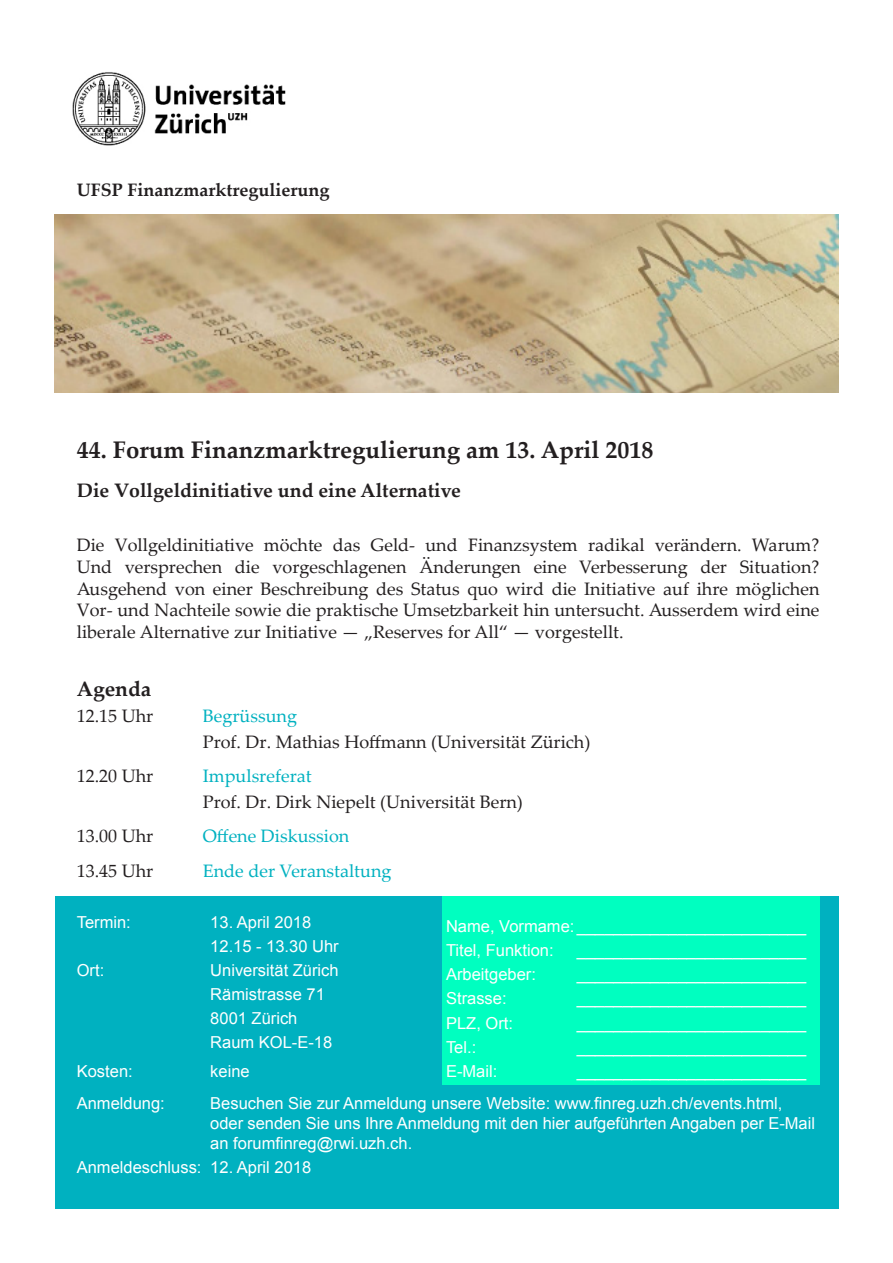
<style>
.page{position:relative;width:893px;height:1263px;background:#fff}
.page>*{position:absolute;margin:0;border:0;box-sizing:border-box;transform-origin:0 0}
.t1{font:700 24px "Palatino Linotype";color:#231f20}
.t2{font:700 21px "Palatino Linotype";color:#231f20}
.t3{font:700 19.5px "Palatino Linotype";color:#231f20}
.Absatzformat_1{font:18px/21.6px "Palatino Linotype";color:#231f20;text-align:justify}
.Absatzformat_1-2{font:18px "Palatino Linotype";color:#00b1c0}
.t4{font:700 18px "Palatino Linotype";color:#231f20}
.Absatzformat_1-3{font:16.5px/19.8px "Arial";color:#fff}
</style>
<div class="page">
<img style="left:54px;top:214px;width:785px;height:178px">
<div style="left:56px;top:896px;width:783px;height:313px;background:#00b1c0"></div>
<img style="left:72px;top:72px;width:214px;height:74px">
<div style="left:442px;top:896px;width:377px;height:188px;background:#00ffc0"></div>
<p class="t4" style="left:77px;top:177px;width:254px">UFSP Finanzmarktregulierung</p>
<p class="t1" style="left:77px;top:432px;width:578px">44. Forum Finanzmarktregulierung am 13. April 2018</p>
<p class="t3" style="left:77px;top:477px;width:386px">Die Vollgeldinitiative und eine Alternative</p>
<p class="Absatzformat_1" style="left:77px;top:534px;width:744px">Die Vollgeldinitiative möchte das Geld- und Finanzsystem radikal verändern. Warum?<br>Und versprechen die vorgeschlagenen Änderungen eine Verbesserung der Situation?<br>Ausgehend von einer Beschreibung des Status quo wird die Initiative auf ihre möglichen Vor- und Nachteile sowie die praktische Umsetzbarkeit hin untersucht. Ausserdem wird eine liberale Alternative zur Initiative — „Reserves for All“ — vorgestellt.</p>
<p class="t2" style="left:77px;top:674px;width:76px">Agenda</p>
<p class="Absatzformat_1" style="left:77px;top:704px;width:78px">12.15 Uhr</p>
<p class="Absatzformat_1-2" style="left:203px;top:703px;width:96px">Begrüssung</p>
<p class="Absatzformat_1" style="left:203px;top:730px;width:389px">Prof. Dr. Mathias Hoffmann (Universität Zürich)</p>
<p class="Absatzformat_1" style="left:77px;top:764px;width:78px">12.20 Uhr</p>
<p class="Absatzformat_1-2" style="left:203px;top:763px;width:110px">Impulsreferat</p>
<p class="Absatzformat_1" style="left:203px;top:790px;width:322px">Prof. Dr. Dirk Niepelt (Universität Bern)</p>
<p class="Absatzformat_1" style="left:77px;top:825px;width:78px">13.00 Uhr</p>
<p class="Absatzformat_1-2" style="left:203px;top:823px;width:148px">Offene Diskussion</p>
<p class="Absatzformat_1" style="left:77px;top:859px;width:78px">13.45 Uhr</p>
<p class="Absatzformat_1-2" style="left:203px;top:858px;width:190px">Ende der Veranstaltung</p>
<p class="Absatzformat_1-3" style="left:446px;top:917px;width:362px">Name, Vormame: _________________________</p>
<p class="Absatzformat_1-3" style="left:446px;top:941px;width:109px">Titel, Funktion:</p>
<p class="Absatzformat_1-3" style="left:577px;top:941px;width:231px">_________________________</p>
<p class="Absatzformat_1-3" style="left:446px;top:965px;width:91px">Arbeitgeber:</p>
<p class="Absatzformat_1-3" style="left:577px;top:965px;width:231px">_________________________</p>
<p class="Absatzformat_1-3" style="left:446px;top:989px;width:62px">Strasse:</p>
<p class="Absatzformat_1-3" style="left:577px;top:989px;width:231px">_________________________</p>
<p class="Absatzformat_1-3" style="left:446px;top:1013px;width:68px">PLZ, Ort:</p>
<p class="Absatzformat_1-3" style="left:577px;top:1013px;width:231px">_________________________</p>
<p class="Absatzformat_1-3" style="left:446px;top:1037px;width:32px">Tel.:</p>
<p class="Absatzformat_1-3" style="left:577px;top:1037px;width:231px">_________________________</p>
<p class="Absatzformat_1-3" style="left:446px;top:1061px;width:53px">E-Mail:</p>
<p class="Absatzformat_1-3" style="left:577px;top:1061px;width:231px">_________________________</p>
<p class="Absatzformat_1-3" style="left:77px;top:912px;width:56px">Termin:</p>
<p class="Absatzformat_1-3" style="left:210px;top:912px;width:102px">13. April 2018</p>
<p class="Absatzformat_1-3" style="left:210px;top:936px;width:130px">12.15 - 13.30 Uhr</p>
<p class="Absatzformat_1-3" style="left:77px;top:961px;width:29px">Ort:</p>
<p class="Absatzformat_1-3" style="left:210px;top:961px;width:130px">Universität Zürich</p>
<p class="Absatzformat_1-3" style="left:210px;top:985px;width:116px">Rämistrasse 71</p>
<p class="Absatzformat_1-3" style="left:210px;top:1009px;width:89px">8001 Zürich</p>
<p class="Absatzformat_1-3" style="left:210px;top:1033px;width:123px">Raum KOL-E-18</p>
<p class="Absatzformat_1-3" style="left:77px;top:1061px;width:57px">Kosten:</p>
<p class="Absatzformat_1-3" style="left:210px;top:1061px;width:41px">keine</p>
<p class="Absatzformat_1-3" style="left:77px;top:1094px;width:90px">Anmeldung:</p>
<p class="Absatzformat_1-3" style="left:210px;top:1094px;width:606px">Besuchen Sie zur Anmeldung unsere Website: www.finreg.uzh.ch/events.html, oder senden Sie uns Ihre Anmeldung mit den hier aufgeführten Angaben per E-Mail an forumfinreg@rwi.uzh.ch.</p>
<p class="Absatzformat_1-3" style="left:77px;top:1157px;width:236px">Anmeldeschluss: 12. April 2018</p>
</div>
